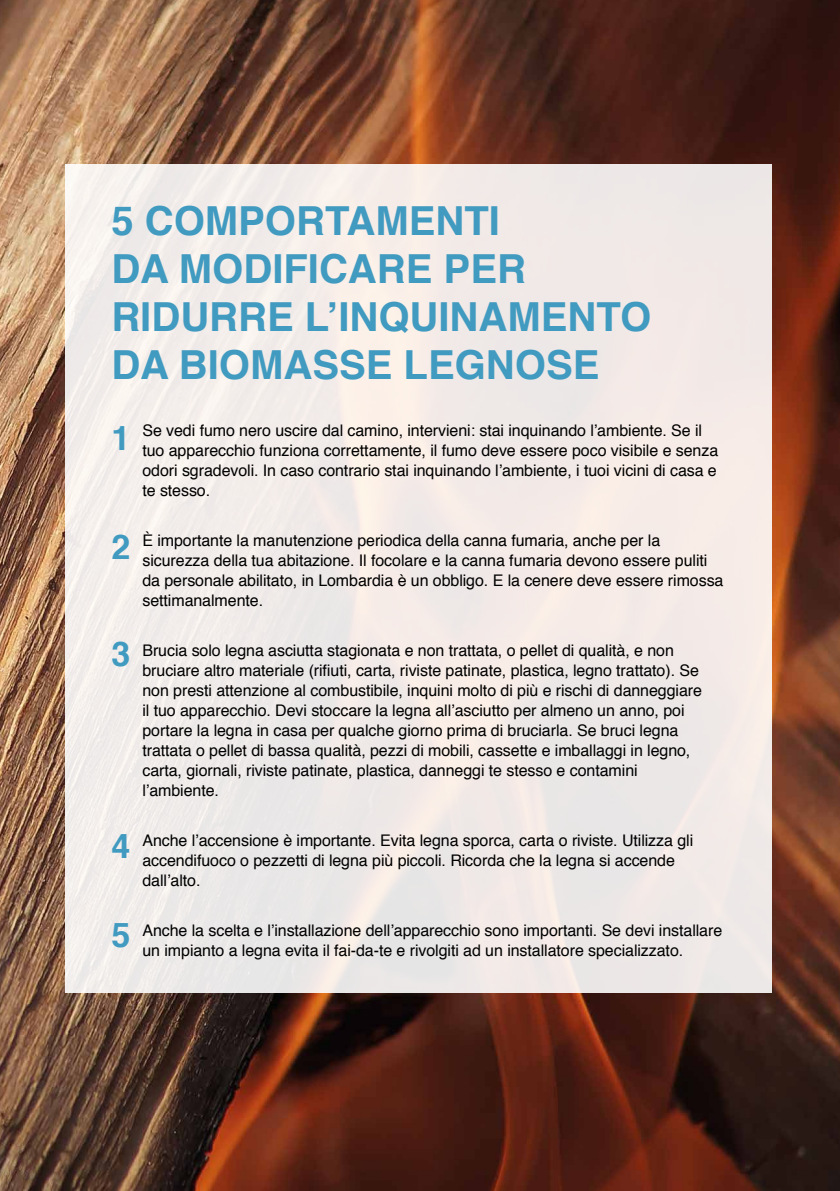
<style>
.page{position:relative;width:840px;height:1191px;background:#fff}
.page>*{position:absolute;margin:0;border:0;box-sizing:border-box;transform-origin:0 0}
.t1{font:700 40px/48px "Helvetica";color:#419ac0}
.t2{font:700 34px "Helvetica";color:#419ac0}
.t3{font:16px/20px "Helvetica";letter-spacing:-.005em;color:#000}
</style>
<div class="page">
<img style="left:0;top:0;width:839px;height:1191px">
<div style="left:66px;top:164px;width:705px;height:828px;background:#f1eae7"></div>
<h1 class="t1" style="left:111px;top:197px;width:541px">5 COMPORTAMENTI<br>DA MODIFICARE PER<br>RIDURRE L’INQUINAMENTO<br>DA BIOMASSE LEGNOSE</h1>
<h2 class="t2" style="left:111px;top:410px;width:20px">1</h2>
<h2 class="t2" style="left:111px;top:519px;width:20px">2</h2>
<h2 class="t2" style="left:111px;top:627px;width:20px">3</h2>
<h2 class="t2" style="left:111px;top:818px;width:20px">4</h2>
<h2 class="t2" style="left:111px;top:907px;width:20px">5</h2>
<p class="t3" style="left:142px;top:421px;width:577px">Se vedi fumo nero uscire dal camino, intervieni: stai inquinando l’ambiente. Se il tuo apparecchio funziona correttamente, il fumo deve essere poco visibile e senza odori sgradevoli. In caso contrario stai inquinando l’ambiente, i tuoi vicini di casa e te stesso.</p>
<p class="t3" style="left:142px;top:531px;width:582px">È importante la manutenzione periodica della canna fumaria, anche per la sicurezza della tua abitazione. Il focolare e la canna fumaria devono essere puliti da personale abilitato, in Lombardia è un obbligo. E la cenere deve essere rimossa settimanalmente.</p>
<p class="t3" style="left:142px;top:641px;width:561px">Brucia solo legna asciutta stagionata e non trattata, o pellet di qualità, e non bruciare altro materiale (rifiuti, carta, riviste patinate, plastica, legno trattato). Se non presti attenzione al combustibile, inquini molto di più e rischi di danneggiare il tuo apparecchio. Devi stoccare la legna all’asciutto per almeno un anno, poi portare la legna in casa per qualche giorno prima di bruciarla. Se bruci legna trattata o pellet di bassa qualità, pezzi di mobili, cassette e imballaggi in legno, carta, giornali, riviste patinate, plastica, danneggi te stesso e contamini l’ambiente.</p>
<p class="t3" style="left:142px;top:831px;width:552px">Anche l’accensione è importante. Evita legna sporca, carta o riviste. Utilizza gli accendifuoco o pezzetti di legna più piccoli. Ricorda che la legna si accende dall’alto.</p>
<p class="t3" style="left:142px;top:921px;width:581px">Anche la scelta e l’installazione dell’apparecchio sono importanti. Se devi installare un impianto a legna evita il fai-da-te e rivolgiti ad un installatore specializzato.</p>
</div>
